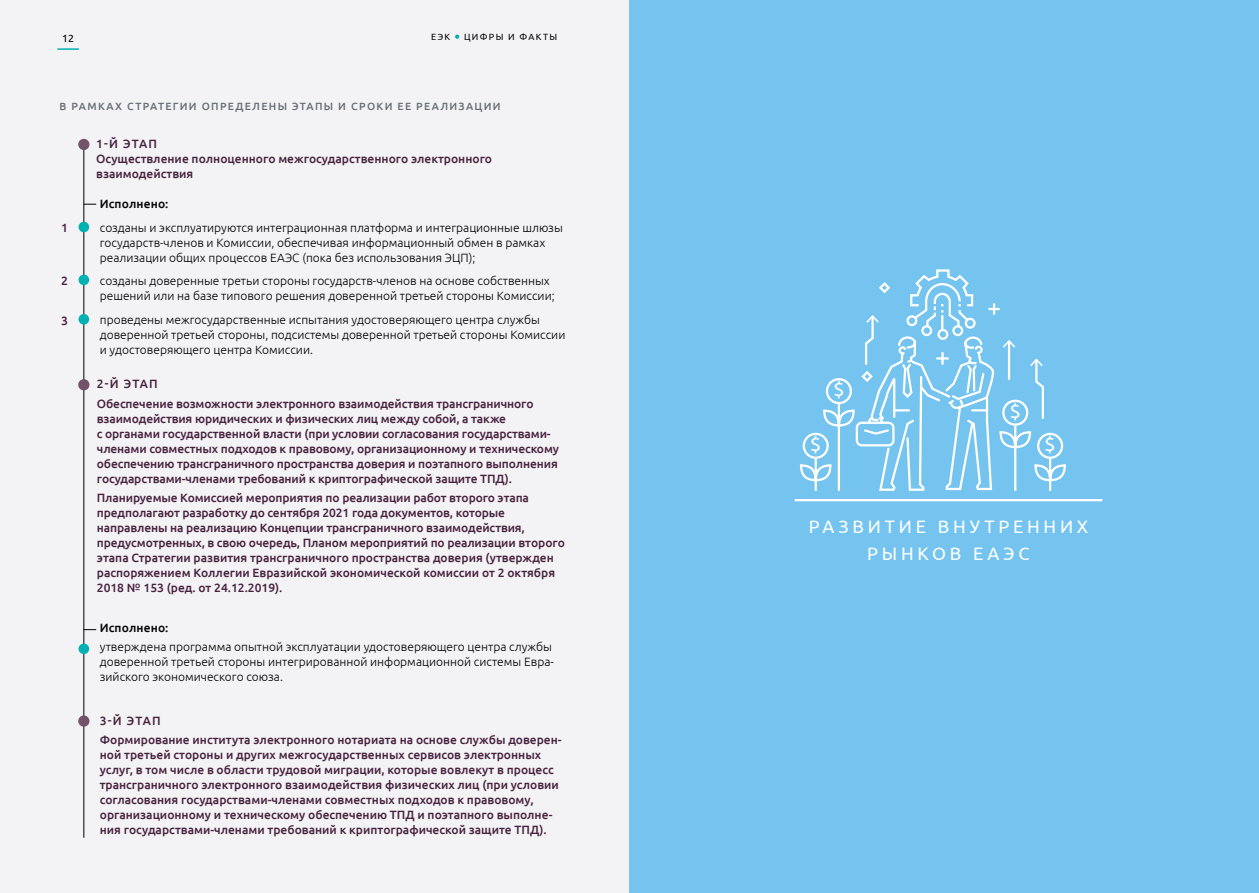
<style>
.page{position:relative;width:1259px;height:893px;background:#fff}
.page>*{position:absolute;margin:0;border:0;box-sizing:border-box;transform-origin:0 0}
.t1{font:19.5px "Ubuntu";color:#fff}
.t2{font:18px/27px "Ubuntu";letter-spacing:.21em;color:#fff;text-align:center}
.t3{font:500 12px/15px "Ubuntu";color:#47213e}
.t4{font:300 12px/15px "Ubuntu";color:#000}
.t5{font:500 12px "Ubuntu";letter-spacing:.01em;color:#000}
.t6{font:500 10.5px "Ubuntu";letter-spacing:.125em;color:#676e75}
.t7{font:10.5px "Ubuntu";color:#000}
.t8{font:9px "Ubuntu";letter-spacing:.15em;color:#000}
</style>
<div class="page">
<div style="left:0;top:0;width:629px;height:893px;background:#f3f3f5"></div>
<svg style="left:455px;top:35px;width:4px;height:4px"></svg>
<hr style="left:57px;top:48px;width:22px;height:2px;background:#00b1b3">
<div style="left:629px;top:0;width:630px;height:893px;background:#74c4ef"></div>
<hr style="left:794px;top:499px;width:308px;height:2px;background:#fff">
<svg style="left:799px;top:269px;width:267px;height:222px"></svg>
<hr style="left:83px;top:144px;width:1px;height:694px;background:#000">
<div style="left:78px;top:139px;width:11px;height:11px;background:#72536b;border-radius:50%"></div>
<div style="left:78px;top:379px;width:11px;height:11px;background:#72536b;border-radius:50%"></div>
<div style="left:78px;top:715px;width:11px;height:12px;background:#72536b;border-radius:50%"></div>
<div style="left:79px;top:222px;width:10px;height:10px;background:#00b1b3;border-radius:50%"></div>
<div style="left:79px;top:275px;width:10px;height:10px;background:#00b1b3;border-radius:50%"></div>
<div style="left:79px;top:643px;width:10px;height:11px;background:#00b1b3;border-radius:50%"></div>
<div style="left:79px;top:314px;width:10px;height:11px;background:#00b1b3;border-radius:50%"></div>
<svg style="left:83px;top:204px;width:13px;height:1px"></svg>
<svg style="left:83px;top:629px;width:13px;height:1px"></svg>
<p class="t7" style="left:62px;top:31px;width:13px">12</p>
<p class="t8" style="left:431px;top:32px;width:21px">ЕЭК</p>
<p class="t8" style="left:464px;top:32px;width:95px">ЦИФРЫ И ФАКТЫ</p>
<p class="t6" style="left:60px;top:100px;width:443px">В РАМКАХ СТРАТЕГИИ ОПРЕДЕЛЕНЫ ЭТАПЫ И СРОКИ ЕЕ РЕАЛИЗАЦИИ</p>
<p class="t3" style="left:61px;top:220px;width:8px">1</p>
<p class="t3" style="left:61px;top:273px;width:8px">2</p>
<p class="t3" style="left:61px;top:312px;width:8px">3</p>
<p class="t3" style="left:96px;top:136px;width:397px">1-Й ЭТАП<br>Осуществление полноценного межгосударственного электронного взаимодействия</p>
<p class="t5" style="left:100px;top:197px;width:70px">Исполнено:</p>
<p class="t4" style="left:100px;top:220px;width:464px">созданы и эксплуатируются интеграционная платформа и интеграционные шлюзы государств-членов и Комиссии, обеспечивая информационный обмен в рамках реализации общих процессов ЕАЭС (пока без использования ЭЦП);</p>
<p class="t4" style="left:100px;top:273px;width:456px">созданы доверенные третьи стороны государств-членов на основе собственных решений или на базе типового решения доверенной третьей стороны Комиссии;</p>
<p class="t4" style="left:100px;top:312px;width:467px">проведены межгосударственные испытания удостоверяющего центра службы доверенной третьей стороны, подсистемы доверенной третьей стороны Комиссии и удостоверяющего центра Комиссии.</p>
<p class="t3" style="left:97px;top:374px;width:438px;line-height:19.2px">2-Й ЭТАП<br>Обеспечение возможности электронного взаимодействия трансграничного</p>
<p class="t3" style="left:97px;top:410px;width:464px">взаимодействия юридических и физических лиц между собой, а также<br>с органами государственной власти (при условии согласования государствами&shy;членами совместных подходов к правовому, организационному и техническому обеспечению трансграничного пространства доверия и поэтапного выполнения государствами-членами требований к криптографической защите ТПД).</p>
<p class="t3" style="left:97px;top:490px;width:469px">Планируемые Комиссией мероприятия по реализации работ второго этапа предполагают разработку до сентября 2021 года документов, которые направлены на реализацию Концепции трансграничного взаимодействия, предусмотренных, в свою очередь, Планом мероприятий по реализации второго этапа Стратегии развития трансграничного пространства доверия (утвержден распоряжением Коллегии Евразийской экономической комиссии от 2 октября 2018 № 153 (ред. от 24.12.2019).</p>
<p class="t5" style="left:100px;top:620px;width:70px">Исполнено:</p>
<p class="t4" style="left:100px;top:639px;width:455px">утверждена программа опытной эксплуатации удостоверяющего центра службы доверенной третьей стороны интегрированной информационной системы Евра&shy;зийского экономического союза.</p>
<p class="t3" style="left:100px;top:710px;width:463px;line-height:19.2px">3-Й ЭТАП<br>Формирование института электронного нотариата на основе службы доверен-</p>
<p class="t3" style="left:100px;top:747px;width:460px">ной третьей стороны и других межгосударственных сервисов электронных услуг, в том числе в области трудовой миграции, которые вовлекут в процесс трансграничного электронного взаимодействия физических лиц (при условии согласования государствами-членами совместных подходов к правовому, организационному и техническому обеспечению ТПД и поэтапного выполне&shy;ния государствами-членами требований к криптографической защите ТПД).</p>
<h1 class="t1" style="left:833px;top:378px;width:12px">$</h1>
<h1 class="t1" style="left:1009px;top:399px;width:12px">$</h1>
<h1 class="t1" style="left:810px;top:432px;width:12px">$</h1>
<h1 class="t1" style="left:1044px;top:432px;width:12px">$</h1>
<h2 class="t2" style="left:808px;top:513px;width:281px">РАЗВИТИЕ ВНУТРЕННИХ<br>РЫНКОВ ЕАЭС</h2>
</div>
